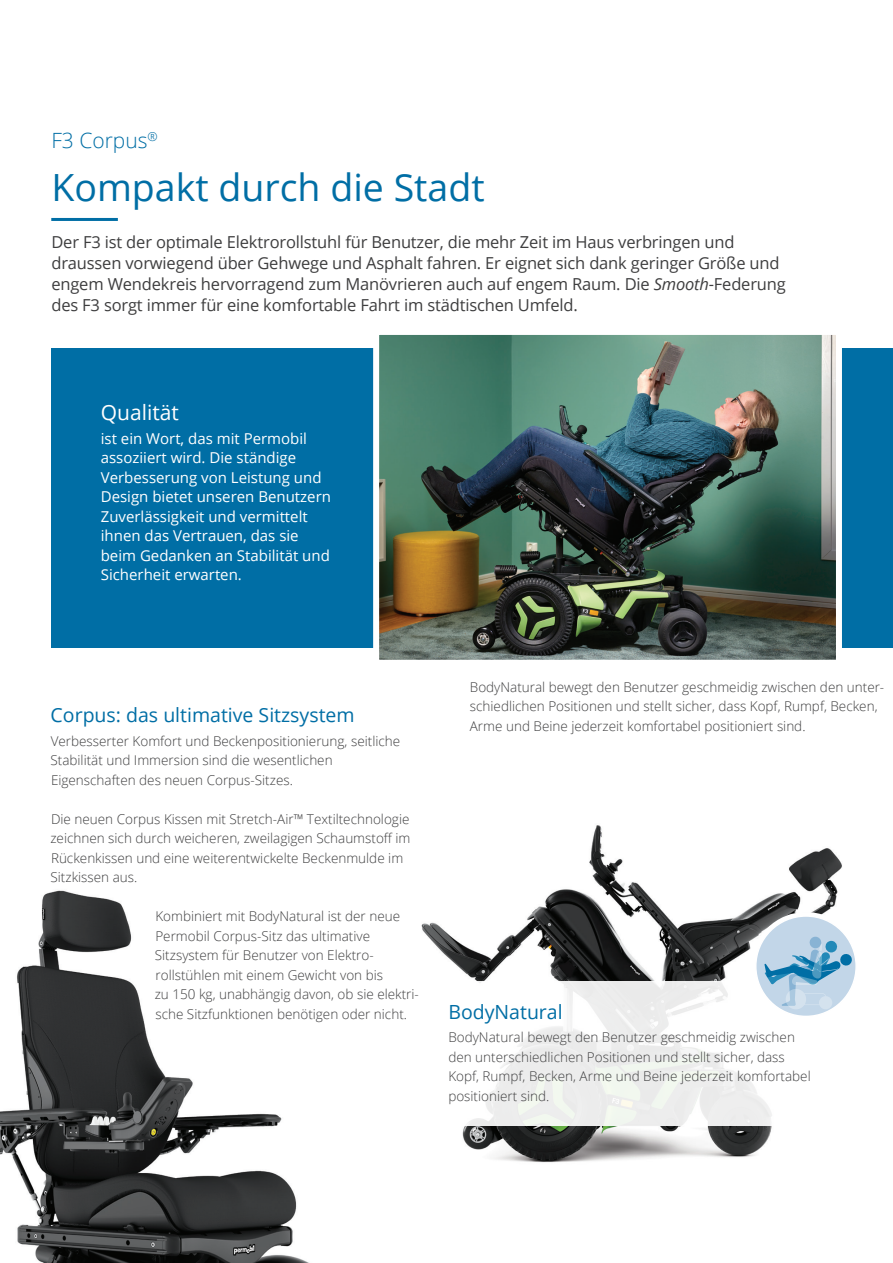
<style>
.page{position:relative;width:893px;height:1263px;background:#fff}
.page>*{position:absolute;margin:0;border:0;box-sizing:border-box;transform-origin:0 0}
.Master_headline{font:37.5px "Open Sans";color:#006ea5}
.Product_name{font:300 21px "Open Sans";color:#006ea5}
.Blue_box__Master_hea{font:21px "Open Sans";color:#fff}
.Sub_headline{font:19.5px "Open Sans";color:#006ea5}
.Intro_text{font:16.5px/21px "Open Sans";letter-spacing:-.01em;color:#3e3e3f}
.Blue_box__body_text{font:15px/19.5px "Open Sans";color:#fff}
.t1{font:300 13.5px/19.5px "Open Sans";color:#3e3e3f}
.s1{font-style:italic}
</style>
<div class="page">
<div style="left:51px;top:348px;width:842px;height:300px;background:#006ea5"></div>
<img style="left:0;top:890px;width:309px;height:373px">
<img style="left:421px;top:825px;width:421px;height:338px">
<img style="left:380px;top:336px;width:455px;height:323px">
<div style="left:373px;top:329px;width:469px;height:337px;border:6px solid #fff"></div>
<hr style="left:51px;top:218px;width:67px;height:3px;background:#006ea5">
<div style="left:437px;top:981px;width:402px;height:145px;background:linear-gradient(to right,#f5f5f5,#f9f9f9)"></div>
<div style="left:752px;top:912px;width:108px;height:109px;background:#fff;border-radius:50%"></div>
<svg style="left:755px;top:915px;width:101px;height:102px"></svg>
<p class="Product_name" style="left:51px;top:126px;width:108px">F3 Corpus<sup>®</sup></p>
<p class="Master_headline" style="left:51px;top:162px;width:435px">Kompakt durch die Stadt</p>
<p class="Intro_text" style="left:51px;top:231px;width:736px">Der F3 ist der optimale Elektrorollstuhl für Benutzer, die mehr Zeit im Haus verbringen und draussen vorwiegend über Gehwege und Asphalt fahren. Er eignet sich dank geringer Größe und engem Wendekreis hervorragend zum Manövrieren auch auf engem Raum. Die <span class="s1">Smooth</span>-Federung des F3 sorgt immer für eine komfortable Fahrt im städtischen Umfeld.</p>
<p class="Blue_box__Master_hea" style="left:101px;top:398px;width:80px">Qualität</p>
<p class="Blue_box__body_text" style="left:101px;top:428px;width:232px">ist ein Wort, das mit Permobil assoziiert wird. Die ständige<br>Verbesserung von Leistung und<br>Design bietet unseren Benutzern<br>Zuverlässigkeit und vermittelt ihnen das Vertrauen, das sie beim Gedanken an Stabilität und<br>Sicherheit erwarten.</p>
<p class="Sub_headline" style="left:51px;top:702px;width:306px">Corpus: das ultimative Sitzsystem</p>
<p class="t1" style="left:51px;top:731px;width:351px">Verbesserter Komfort und Beckenpositionierung, seitliche<br>Stabilität und Immersion sind die wesentlichen<br>Eigenschaften des neuen Corpus-Sitzes.</p>
<p class="t1" style="left:50px;top:809px;width:362px">Die neuen Corpus Kissen mit Stretch-Air™ Textiltechnologie zeichnen sich durch weicheren, zweilagigen Schaumstoff im Rückenkissen und eine weiterentwickelte Beckenmulde im Sitzkissen aus.</p>
<p class="t1" style="left:155px;top:906px;width:266px">Kombiniert mit BodyNatural ist der neue Permobil Corpus-Sitz das ultimative Sitzsystem für Benutzer von Elektro&shy;rollstühlen mit einem Gewicht von bis<br>zu 150 kg, unabhängig davon, ob sie elektri&shy;sche Sitzfunktionen benötigen oder nicht.</p>
<p class="t1" style="left:470px;top:677px;width:416px">BodyNatural bewegt den Benutzer geschmeidig zwischen den unter&shy;schiedlichen Positionen und stellt sicher, dass Kopf, Rumpf, Becken,<br>Arme und Beine jederzeit komfortabel positioniert sind.</p>
<p class="Sub_headline" style="left:448px;top:998px;width:116px">BodyNatural</p>
<p class="t1" style="left:448px;top:1027px;width:364px">BodyNatural bewegt den Benutzer geschmeidig zwischen den unterschiedlichen Positionen und stellt sicher, dass Kopf, Rumpf, Becken, Arme und Beine jederzeit komfortabel positioniert sind.</p>
</div>
